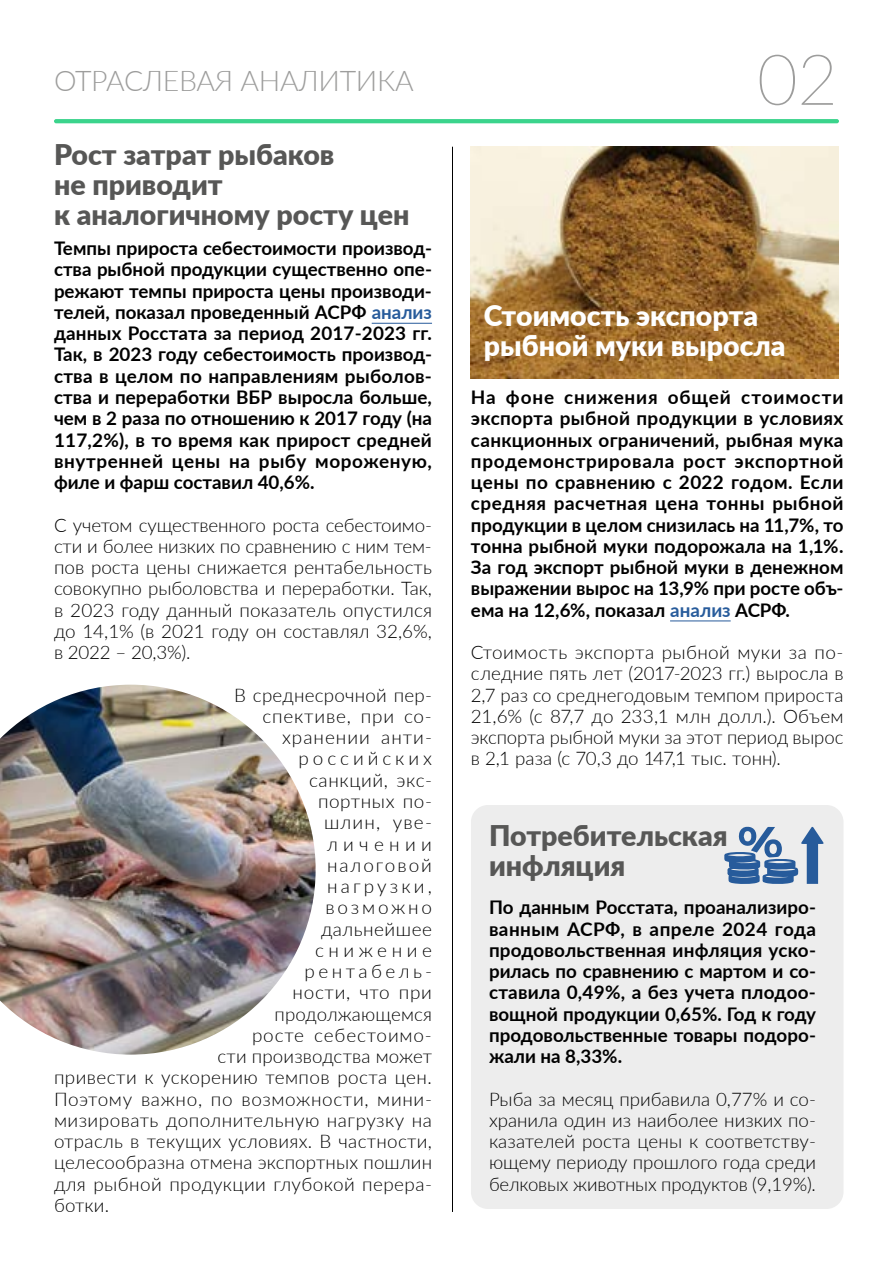
<style>
.page{position:relative;width:893px;height:1263px;background:#fff}
.page>*{position:absolute;margin:0;border:0;box-sizing:border-box;transform-origin:0 0}
.t1{font:100 70.5px "Lato";color:#9d9d9c}
.t2{font:900 28.5px/30px "Lato";color:#575756}
.t3{font:900 28.5px/30px "Lato";color:#fff}
.t4{font:300 28.5px "Lato";letter-spacing:-.01em;color:#9d9d9c}
.t5{font:700 18.75px/21.3px "Lato";color:#000;text-align:justify}
.t6{font:300 18.75px/21.3px "Lato";letter-spacing:.015em;color:#000;text-align:justify}
.t7{font:300 18.75px "Lato";letter-spacing:.035em;color:#000}
.t8{font:300 18.75px "Lato";letter-spacing:.045em;color:#000}
.t9{font:300 18.75px "Lato";letter-spacing:.055em;color:#000}
.t10{font:300 18.75px "Lato";letter-spacing:.21em;color:#000}
.t11{font:300 18.75px "Lato";letter-spacing:.185em;color:#000}
.t12{font:300 18.75px "Lato";letter-spacing:.105em;color:#000}
.t13{font:300 18.75px "Lato";letter-spacing:.17em;color:#000}
.t14{font:300 18.75px "Lato";letter-spacing:.15em;color:#000}
.t15{font:300 18.75px "Lato";letter-spacing:.24em;color:#000}
.t16{font:300 18.75px "Lato";letter-spacing:.285em;color:#000}
.s1{color:#275b9b}
</style>
<div class="page">
<svg style="left:54px;top:119px;width:785px;height:4px;fill:#3bd48c"></svg>
<hr style="left:452px;top:147px;width:1px;height:1065px;background:#000">
<hr style="left:372px;top:323px;width:60px;height:1px;background:#275b9b">
<hr style="left:670px;top:620px;width:61px;height:1px;background:#275b9b">
<img style="left:471px;top:147px;width:368px;height:231px">
<div style="left:471px;top:805px;width:372px;height:404px;background:#ededed;border-radius:17px"></div>
<svg style="left:724px;top:826px;width:100px;height:58px"></svg>
<img style="left:0;top:685px;width:316px;height:369px">
<h2 class="t4" style="left:54px;top:61px;width:361px">ОТРАСЛЕВАЯ АНАЛИТИКА</h2>
<h2 class="t2" style="left:54px;top:139px;width:357px">Рост затрат рыбаков<br>не приводит<br>к аналогичному росту цен</h2>
<p class="t5" style="left:54px;top:237px;width:380px">Темпы прироста себестоимости производ&shy;ства рыбной продукции существенно опе&shy;режают темпы прироста цены производи&shy;телей, показал проведенный АСРФ <span class="s1">анализ </span>данных Росстата за период 2017-2023 гг.<br>Так, в 2023 году себестоимость производ&shy;ства в целом по направлениям рыболов&shy;ства и переработки ВБР выросла больше, чем в 2 раза по отношению к 2017 году (на 117,2%), в то время как прирост средней внутренней цены на рыбу мороженую, филе и фарш составил 40,6%.</p>
<p class="t6" style="left:54px;top:513px;width:380px">С учетом существенного роста себестоимо&shy;сти и более низких по сравнению с ним тем&shy;пов роста цены снижается рентабельность совокупно рыболовства и переработки. Так, в 2023 году данный показатель опустился до 14,1% (в 2021 году он составлял 32,6%, в 2022 – 20,3%).</p>
<p class="t6" style="left:234px;top:684px;width:200px">В среднесрочной пер-</p>
<p class="t8" style="left:262px;top:703px;width:171px">спективе, при со-</p>
<p class="t9" style="left:282px;top:724px;width:152px">хранении анти-</p>
<p class="t10" style="left:299px;top:746px;width:135px">российских</p>
<p class="t7" style="left:309px;top:767px;width:124px">санкций, экс-</p>
<p class="t6" style="left:318px;top:790px;width:115px">портных по-</p>
<p class="t6" style="left:324px;top:811px;width:109px">шлин, уве-</p>
<p class="t16" style="left:327px;top:831px;width:106px">личении</p>
<p class="t12" style="left:327px;top:852px;width:106px">налоговой</p>
<p class="t13" style="left:327px;top:873px;width:106px">нагрузки,</p>
<p class="t14" style="left:325px;top:894px;width:108px">возможно</p>
<p class="t6" style="left:321px;top:917px;width:112px">дальнейшее</p>
<p class="t15" style="left:315px;top:937px;width:118px">снижение</p>
<p class="t11" style="left:304px;top:958px;width:129px">рентабель-</p>
<p class="t7" style="left:292px;top:979px;width:141px">ности, что при</p>
<p class="t6" style="left:274px;top:1002px;width:159px">продолжающемся</p>
<p class="t8" style="left:252px;top:1022px;width:181px">росте себестоимо-</p>
<p class="t6" style="left:218px;top:1045px;width:216px">сти производства может</p>
<p class="t6" style="left:54px;top:1066px;width:379px">привести к ускорению темпов роста цен.</p>
<p class="t7" style="left:54px;top:1086px;width:379px">Поэтому важно, по возможности, мини-</p>
<p class="t6" style="left:54px;top:1109px;width:380px">мизировать дополнительную нагрузку на</p>
<p class="t6" style="left:54px;top:1130px;width:379px">отрасль в текущих условиях. В частности,</p>
<p class="t6" style="left:54px;top:1151px;width:380px">целесообразна отмена экспортных пошлин</p>
<p class="t6" style="left:54px;top:1172px;width:380px">для рыбной продукции глубокой перера-</p>
<p class="t6" style="left:54px;top:1194px;width:57px">ботки.</p>
<h1 class="t1" style="left:757px;top:31px;width:83px">02</h1>
<h2 class="t3" style="left:484px;top:300px;width:303px">Стоимость экспорта рыбной муки выросла</h2>
<p class="t5" style="left:471px;top:386px;width:374px">На фоне снижения общей стоимости экспорта рыбной продукции в условиях санкционных ограничений, рыбная мука продемонстрировала рост экспортной цены по сравнению с 2022 годом. Если средняя расчетная цена тонны рыбной продукции в целом снизилась на 11,7%, то тонна рыбной муки подорожала на 1,1%.<br>За год экспорт рыбной муки в денежном выражении вырос на 13,9% при росте объ&shy;ема на 12,6%, показал <span class="s1">анализ</span> АСРФ.</p>
<p class="t6" style="left:471px;top:641px;width:374px">Стоимость экспорта рыбной муки за по&shy;следние пять лет (2017-2023 гг.) выросла в 2,7 раз со среднегодовым темпом прироста 21,6% (с 87,7 до 233,1 млн долл.). Объем экспорта рыбной муки за этот период вырос в 2,1 раза (с 70,3 до 147,1 тыс. тонн).</p>
<h2 class="t2" style="left:489px;top:819px;width:240px">Потребительская инфляция</h2>
<p class="t5" style="left:489px;top:896px;width:329px">По данным Росстата, проанализиро&shy;ванным АСРФ, в апреле 2024 года продовольственная инфляция уско&shy;рилась по сравнению с мартом и со&shy;ставила 0,49%, а без учета плодоо&shy;вощной продукции 0,65%. Год к году продовольственные товары подоро&shy;жали на 8,33%.</p>
<p class="t6" style="left:489px;top:1087px;width:328px">Рыба за месяц прибавила 0,77% и со&shy;хранила один из наиболее низких по&shy;казателей роста цены к соответству&shy;ющему периоду прошлого года среди белковых животных продуктов (9,19%).</p>
</div>
